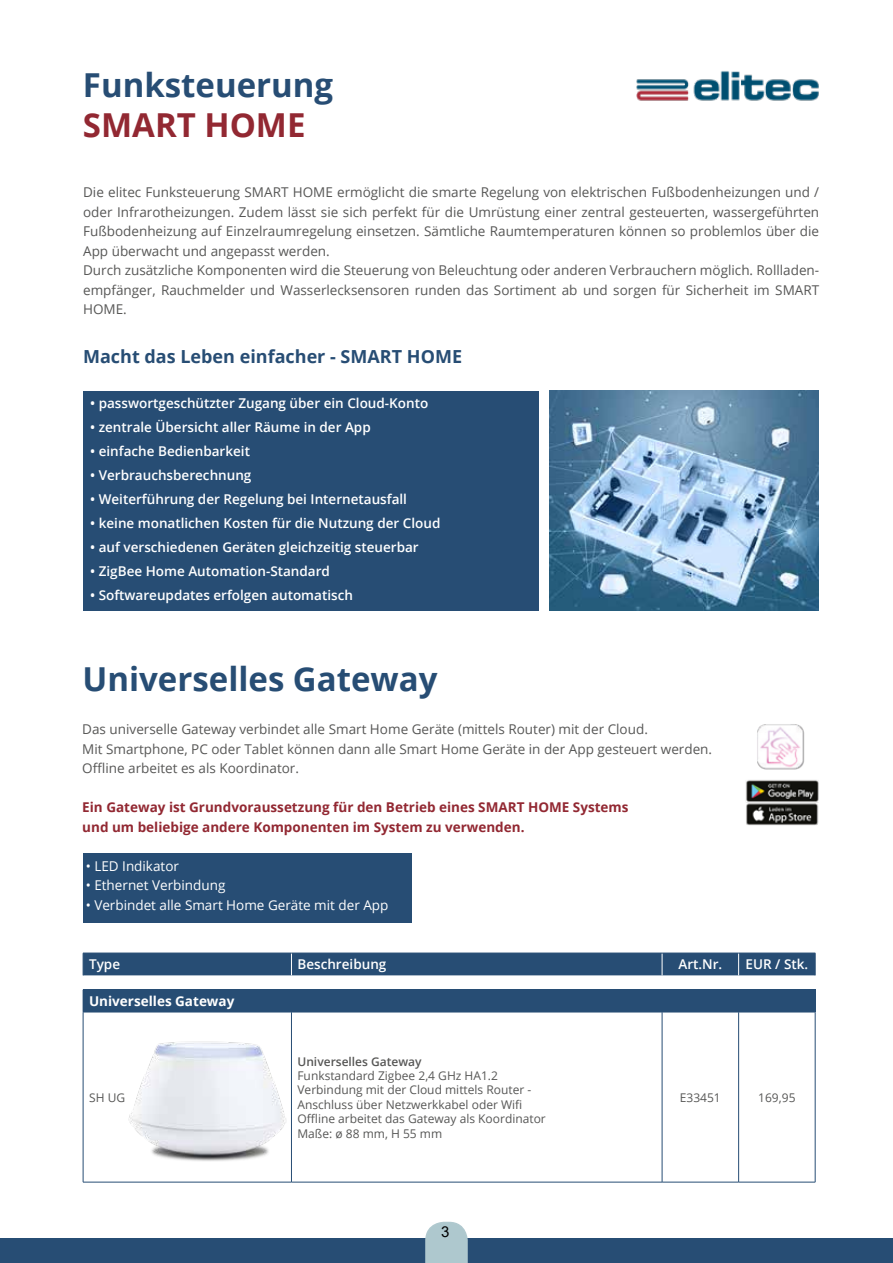
<style>
.page{position:relative;width:893px;height:1263px;background:#fff}
.page>*{position:absolute;margin:0;border:0;box-sizing:border-box;transform-origin:0 0}
.t1{font:700 33px "Open Sans";color:#274d74}
.t2{font:700 33px "Open Sans";color:#922832}
.t3{font:700 18px "Open Sans";color:#274d74}
.t4{font:15px "Arial";color:#000}
.t5{font:13.5px/19.5px "Open Sans";color:#575756}
.t6{font:600 13.5px "Open Sans";color:#fff}
.t7{font:700 13.5px/19.5px "Open Sans";color:#922832}
.t8{font:13.5px "Open Sans";color:#fff}
.t9{font:700 13.5px "Open Sans";color:#fff}
.t10{font:12px/14.4px "Open Sans";color:#575756}
.t11{font:600 12px "Open Sans";color:#575756}
</style>
<div class="page">
<div style="left:83px;top:853px;width:329px;height:69px;background:#274d74"></div>
<img style="left:636px;top:71px;width:183px;height:30px">
<div style="left:83px;top:990px;width:732px;height:22px;background:#274d74"></div>
<hr style="left:83px;top:1012px;width:1px;height:170px;background:#274d74">
<hr style="left:662px;top:1012px;width:1px;height:170px;background:#274d74">
<hr style="left:738px;top:1012px;width:1px;height:170px;background:#274d74">
<hr style="left:815px;top:1012px;width:1px;height:170px;background:#274d74">
<div style="left:83px;top:953px;width:733px;height:22px;background:#274d74"></div>
<hr style="left:83px;top:989px;width:208px;height:1px;background:#274d74">
<hr style="left:291px;top:989px;width:371px;height:1px;background:#274d74">
<hr style="left:662px;top:989px;width:77px;height:1px;background:#274d74">
<hr style="left:739px;top:989px;width:76px;height:1px;background:#274d74">
<svg style="left:815px;top:990px;width:1px;height:22px"></svg>
<hr style="left:83px;top:1012px;width:208px;height:1px;background:#274d74">
<hr style="left:291px;top:1012px;width:371px;height:1px;background:#274d74">
<hr style="left:662px;top:1012px;width:77px;height:1px;background:#274d74">
<hr style="left:739px;top:1012px;width:76px;height:1px;background:#274d74">
<hr style="left:83px;top:1182px;width:208px;height:1px;background:#274d74">
<hr style="left:291px;top:1182px;width:371px;height:1px;background:#274d74">
<hr style="left:662px;top:1182px;width:77px;height:1px;background:#274d74">
<hr style="left:739px;top:1182px;width:76px;height:1px;background:#274d74">
<img style="left:109px;top:969px;width:213px;height:214px">
<div style="left:84px;top:391px;width:455px;height:219px;background:#274d74"></div>
<img style="left:746px;top:724px;width:73px;height:102px">
<img style="left:549px;top:391px;width:269px;height:219px">
<div style="left:0;top:1238px;width:893px;height:25px;background:#274d74"></div>
<svg style="left:425px;top:1221px;width:43px;height:42px;background:#b5ccd2"></svg>
<h1 class="t1" style="left:83px;top:62px;width:252px">Funksteuerung</h1>
<h1 class="t2" style="left:83px;top:101px;width:224px">SMART HOME</h1>
<p class="t5" style="left:83px;top:182px;width:738px">Die elitec Funksteuerung SMART HOME ermöglicht die smarte Regelung von elektrischen Fußbodenheizungen und / oder Infrarotheizungen. Zudem lässt sie sich perfekt für die Umrüstung einer zentral gesteuerten, wassergeführten Fußbodenheizung auf Einzelraumregelung einsetzen. Sämtliche Raumtemperaturen können so problemlos über die App überwacht und angepasst werden.<br>Durch zusätzliche Komponenten wird die Steuerung von Beleuchtung oder anderen Verbrauchern möglich. Rollladen&shy;empfänger, Rauchmelder und Wasserlecksensoren runden das Sortiment ab und sorgen für Sicherheit im SMART HOME.</p>
<h2 class="t3" style="left:83px;top:344px;width:380px">Macht das Leben einfacher - SMART HOME</h2>
<p class="t6" style="left:90px;top:394px;width:340px">• passwortgeschützter Zugang über ein Cloud-Konto</p>
<p class="t6" style="left:90px;top:418px;width:282px">• zentrale Übersicht aller Räume in der App</p>
<p class="t6" style="left:90px;top:442px;width:161px">• einfache Bedienbarkeit</p>
<p class="t6" style="left:90px;top:466px;width:163px">• Verbrauchsberechnung</p>
<p class="t6" style="left:90px;top:490px;width:318px">• Weiterführung der Regelung bei Internetausfall</p>
<p class="t6" style="left:90px;top:514px;width:352px">• keine monatlichen Kosten für die Nutzung der Cloud</p>
<p class="t6" style="left:90px;top:538px;width:330px">• auf verschiedenen Geräten gleichzeitig steuerbar</p>
<p class="t6" style="left:90px;top:562px;width:241px">• ZigBee Home Automation-Standard</p>
<p class="t6" style="left:90px;top:586px;width:264px">• Softwareupdates erfolgen automatisch</p>
<h1 class="t1" style="left:82px;top:656px;width:357px">Universelles Gateway</h1>
<p class="t5" style="left:82px;top:719px;width:631px">Das universelle Gateway verbindet alle Smart Home Geräte (mittels Router) mit der Cloud.<br>Mit Smartphone, PC oder Tablet können dann alle Smart Home Geräte in der App gesteuert werden.<br>Offline arbeitet es als Koordinator.</p>
<p class="t7" style="left:82px;top:797px;width:548px">Ein Gateway ist Grundvoraussetzung für den Betrieb eines SMART HOME Systems und um beliebige andere Komponenten im System zu verwenden.</p>
<p class="t8" style="left:86px;top:857px;width:95px">• LED Indikator</p>
<p class="t8" style="left:86px;top:876px;width:141px">• Ethernet Verbindung</p>
<p class="t8" style="left:86px;top:896px;width:304px">• Verbindet alle Smart Home Geräte mit der App</p>
<p class="t6" style="left:89px;top:955px;width:33px">Type</p>
<p class="t6" style="left:297px;top:955px;width:90px">Beschreibung</p>
<p class="t6" style="left:678px;top:955px;width:45px">Art.Nr.</p>
<p class="t6" style="left:746px;top:955px;width:64px">EUR / Stk.</p>
<p class="t9" style="left:89px;top:991px;width:147px">Universelles Gateway</p>
<p class="t10" style="left:89px;top:1090px;width:38px">SH UG</p>
<p class="t11" style="left:297px;top:1053px;width:126px">Universelles Gateway</p>
<p class="t10" style="left:297px;top:1068px;width:250px">Funkstandard Zigbee 2,4 GHz HA1.2<br>Verbindung mit der Cloud mittels Router - Anschluss über Netzwerkkabel oder Wifi Offline arbeitet das Gateway als Koordinator Maße: ø 88 mm, H 55 mm</p>
<p class="t4" style="left:441px;top:1221px;width:10px">3</p>
<p class="t10" style="left:680px;top:1090px;width:42px">E33451</p>
<p class="t10" style="left:758px;top:1090px;width:39px">169,95</p>
</div>
